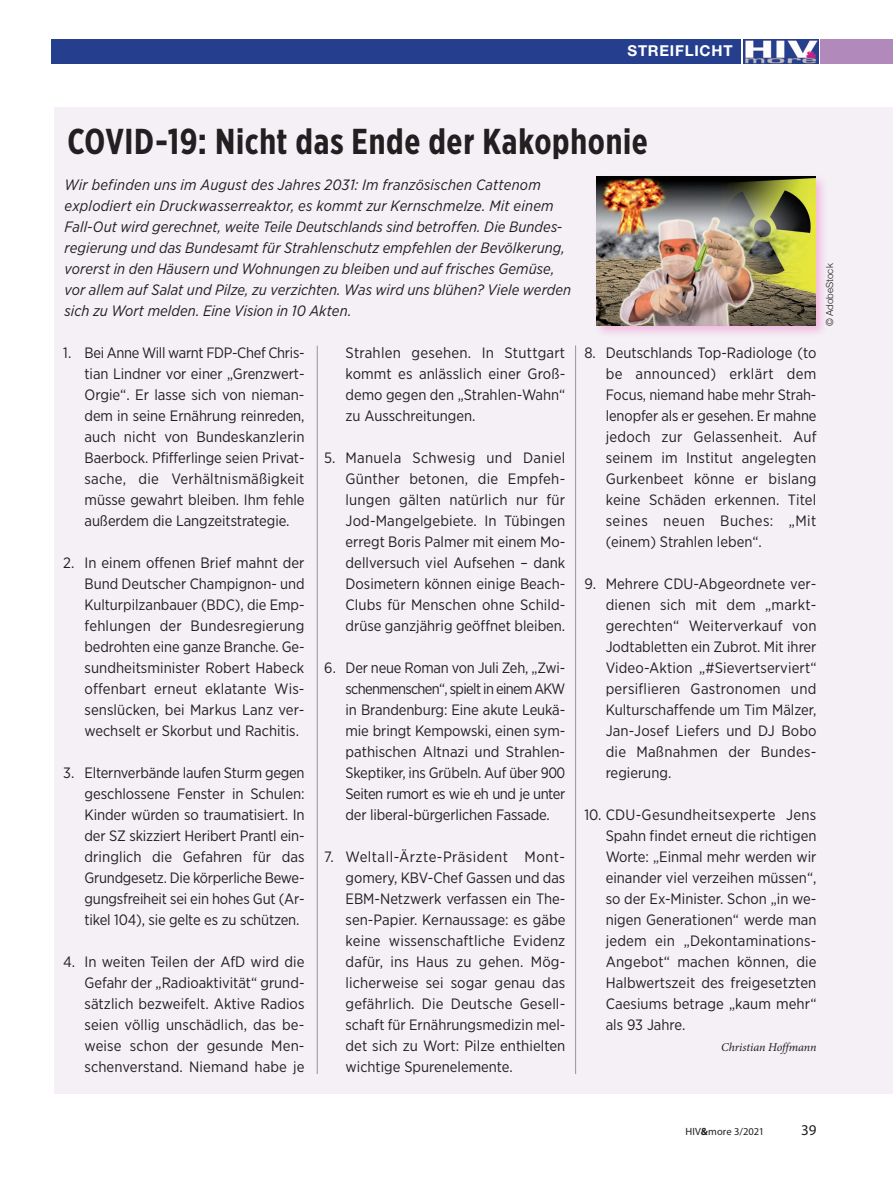
<style>
.page{position:relative;width:893px;height:1191px;background:#fff}
.page>*{position:absolute;margin:0;border:0;box-sizing:border-box;transform-origin:0 0}
.Überschrift_1{font:700 36px "Gotham X Narrow";letter-spacing:.02em;color:#231f20}
.Fliesstext{font:15px/21px "Gotham Narrow";color:#231f20;text-align:justify}
.Vorspann_Artikel{font:italic 15px/21px "Gotham Narrow";letter-spacing:.005em;color:#231f20}
.Rubriken{font:700 15px "Helvetica Neue";letter-spacing:.05em;color:#fff}
.t1{font:15px "Myriad Pro";color:#231f20}
.Fliesstext-2{font:italic 12px "Minion Pro";letter-spacing:-.01em;color:#231f20}
.t2{font:10.5px "Myriad Pro";letter-spacing:.01em;color:#231f20}
.Autor{font:300 9.75px "Helvetica Neue";color:#231f20}
.s1{font-weight:700}
</style>
<div class="page">
<div style="left:51px;top:39px;width:689px;height:25px;background:#253f8e"></div>
<div style="left:54px;top:107px;width:839px;height:986px;background:#f4f0f6"></div>
<div style="left:821px;top:39px;width:72px;height:25px;background:#b289bb"></div>
<img style="left:744px;top:39px;width:74px;height:25px">
<div style="left:593px;top:173px;width:235px;height:165px;background:#ed028c;opacity:.24"></div>
<img style="left:597px;top:176px;width:218px;height:149px">
<hr style="left:317px;top:346px;width:1px;height:728px;background:#939598">
<hr style="left:575px;top:345px;width:1px;height:729px;background:#939598">
<p class="Rubriken" style="left:627px;top:42px;width:106px">STREIFLICHT</p>
<p class="Überschrift_1" style="left:67px;top:119px;width:582px">COVID-19: Nicht das Ende der Kakophonie</p>
<p class="Vorspann_Artikel" style="left:65px;top:174px;width:508px">Wir befinden uns im August des Jahres 2031: Im französischen Cattenom explodiert ein Druckwasserreaktor, es kommt zur Kernschmelze. Mit einem Fall-Out wird gerechnet, weite Teile Deutschlands sind betroffen. Die Bundes&shy;regierung und das Bundesamt für Strahlenschutz empfehlen der Bevölkerung, vorerst in den Häusern und Wohnungen zu bleiben und auf frisches Gemüse, vor allem auf Salat und Pilze, zu verzichten. Was wird uns blühen? Viele werden sich zu Wort melden. Eine Vision in 10 Akten.</p>
<p class="Fliesstext" style="left:85px;top:342px;width:222px;text-indent:-21px">1. Bei Anne Will warnt FDP-Chef Chris&shy;tian Lindner vor einer „Grenzwert-Orgie“. Er lasse sich von nieman&shy;dem in seine Ernährung reinreden, auch nicht von Bundeskanzlerin Baerbock. Pfifferlinge seien Privat&shy;sache, die Verhältnismäßigkeit müsse gewahrt bleiben. Ihm fehle außerdem die Langzeitstrategie.</p>
<p class="Fliesstext" style="left:85px;top:552px;width:222px;text-indent:-21px">2. In einem offenen Brief mahnt der Bund Deutscher Champignon- und Kulturpilzanbauer (BDC), die Emp&shy;fehlungen der Bundesregierung bedrohten eine ganze Branche. Ge&shy;sundheitsminister Robert Habeck offenbart erneut eklatante Wis&shy;senslücken, bei Markus Lanz ver&shy;wechselt er Skorbut und Rachitis.</p>
<p class="Fliesstext" style="left:85px;top:762px;width:222px;text-indent:-21px">3. Elternverbände laufen Sturm gegen geschlossene Fenster in Schulen:<br>Kinder würden so traumatisiert. In der SZ skizziert Heribert Prantl ein&shy;dringlich die Gefahren für das Grundgesetz. Die körperliche Bewe&shy;gungsfreiheit sei ein hohes Gut (Ar&shy;tikel 104), sie gelte es zu schützen.</p>
<p class="Fliesstext" style="left:85px;top:951px;width:222px;text-indent:-21px">4. In weiten Teilen der AfD wird die Gefahr der „Radioaktivität“ grund&shy;sätzlich bezweifelt. Aktive Radios seien völlig unschädlich, das be&shy;weise schon der gesunde Men&shy;schenverstand. Niemand habe je</p>
<p class="Fliesstext" style="left:346px;top:342px;width:221px">Strahlen gesehen. In Stuttgart kommt es anlässlich einer Groß&shy;demo gegen den „Strahlen-Wahn“ zu Ausschreitungen.</p>
<p class="Fliesstext" style="left:346px;top:447px;width:221px;text-indent:-21px">5. Manuela Schwesig und Daniel Günther betonen, die Empfeh&shy;lungen gälten natürlich nur für Jod-Mangelgebiete. In Tübingen erregt Boris Palmer mit einem Mo&shy;dellversuch viel Aufsehen – dank Dosimetern können einige Beach-Clubs für Menschen ohne Schild&shy;drüse ganzjährig geöffnet bleiben.</p>
<p class="Fliesstext" style="left:346px;top:657px;width:221px;text-indent:-21px">6. Der neue Roman von Juli Zeh, „Zwi&shy;schenmenschen“, spielt in einem AKW in Brandenburg: Eine akute Leukä&shy;mie bringt Kempowski, einen sym&shy;pathischen Altnazi und Strahlen-Skeptiker, ins Grübeln. Auf über 900<br>Seiten rumort es wie eh und je unter der liberal-bürgerlichen Fassade.</p>
<p class="Fliesstext" style="left:346px;top:846px;width:221px;text-indent:-21px">7. Weltall-Ärzte-Präsident Mont&shy;gomery, KBV-Chef Gassen und das EBM-Netzwerk verfassen ein The&shy;sen-Papier. Kernaussage: es gäbe keine wissenschaftliche Evidenz dafür, ins Haus zu gehen. Mög&shy;licherweise sei sogar genau das gefährlich. Die Deutsche Gesell&shy;schaft für Ernährungsmedizin mel&shy;det sich zu Wort: Pilze enthielten wichtige Spurenelemente.</p>
<p class="Fliesstext" style="left:606px;top:342px;width:212px;text-indent:-21px">8. Deutschlands Top-Radiologe (to be announced) erklärt dem Focus, niemand habe mehr Strah&shy;lenopfer als er gesehen. Er mahne jedoch zur Gelassenheit. Auf seinem im Institut angelegten Gurkenbeet könne er bislang keine Schäden erkennen. Titel seines neuen Buches: „Mit (einem) Strahlen leben“.</p>
<p class="Fliesstext" style="left:606px;top:573px;width:212px;text-indent:-21px">9. Mehrere CDU-Abgeordnete ver&shy;dienen sich mit dem „markt&shy;gerechten“ Weiterverkauf von Jodtabletten ein Zubrot. Mit ihrer Video-Aktion „#Sievertserviert“ persiflieren Gastronomen und Kulturschaffende um Tim Mälzer, Jan-Josef Liefers und DJ Bobo die Maßnahmen der Bundes&shy;regierung.</p>
<p class="Fliesstext" style="left:606px;top:804px;width:212px;text-indent:-21px">10. CDU-Gesundheitsexperte Jens Spahn findet erneut die richtigen Worte: „Einmal mehr werden wir einander viel verzeihen müssen“, so der Ex-Minister. Schon „in we&shy;nigen Generationen“ werde man jedem ein „Dekontaminations-Angebot“ machen können, die Halbwertszeit des freigesetzten Caesiums betrage „kaum mehr“ als 93 Jahre.</p>
<p class="Fliesstext-2" style="left:721px;top:1039px;width:97px">Christian Hoffmann</p>
<p class="Autor" style="left:824px;top:326px;width:64px;rotate:-90deg">© AdobeStock</p>
<p class="t2" style="left:685px;top:1125px;width:80px">HIV<span class="s1">&amp;</span>more 3/2021</p>
<p class="t1" style="left:801px;top:1120px;width:17px">39</p>
</div>
